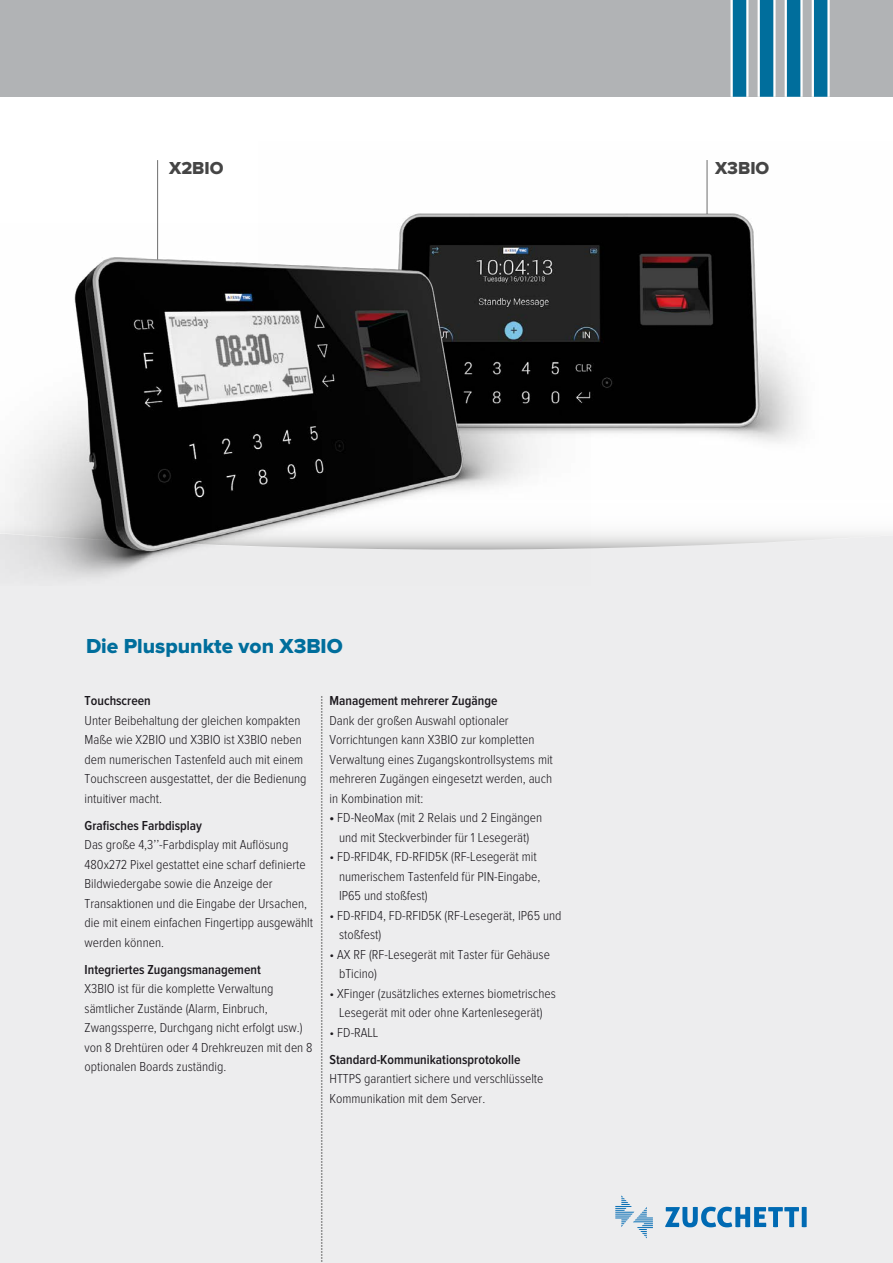
<style>
.page{position:relative;width:893px;height:1263px;background:#fff}
.page>*{position:absolute;margin:0;border:0;box-sizing:border-box;transform-origin:0 0}
.t1{font:21px "Proxima Nova Extrabld";color:#006e9c}
.t2{font:18px "Proxima Nova Extrabld";color:#454545}
.t3{font:300 13.5px/19.5px "Proxima Nova Cond";color:#1a171c}
.t4{font:600 13.5px "Proxima Nova Cond";color:#1a171c}
.s1{font-weight:700}
</style>
<div class="page">
<div style="left:0;top:529px;width:893px;height:734px;background:#ededee"></div>
<svg style="left:590px;top:529px;width:303px;height:20px"></svg>
<div style="left:0;top:0;width:893px;height:97px;background:#b1b3b5"></div>
<div style="left:812px;top:0;width:18px;height:97px;background:linear-gradient(to bottom,#fff,#fff)"></div>
<div style="left:785px;top:0;width:18px;height:97px;background:linear-gradient(to bottom,#fff,#fff)"></div>
<div style="left:758px;top:0;width:18px;height:97px;background:linear-gradient(to bottom,#fff,#fff)"></div>
<div style="left:730px;top:0;width:18px;height:97px;background:linear-gradient(to bottom,#bedae5,#bedae5)"></div>
<div style="left:814px;top:0;width:13px;height:97px;background:#006e9c"></div>
<div style="left:787px;top:0;width:13px;height:97px;background:#006e9c"></div>
<div style="left:760px;top:0;width:13px;height:97px;background:#006e9c"></div>
<div style="left:733px;top:0;width:13px;height:97px;background:#006e9c"></div>
<svg style="left:321px;top:696px;width:1px;height:566px"></svg>
<svg style="left:665px;top:1207px;width:142px;height:20px"></svg>
<svg style="left:615px;top:1195px;width:38px;height:43px"></svg>
<img style="left:402px;top:160px;width:399px;height:283px">
<hr style="left:157px;top:160px;width:1px;height:134px;background:#777">
<img style="left:0;top:224px;width:590px;height:353px">
<h2 class="t2" style="left:169px;top:159px;width:56px">X2BIO</h2>
<h2 class="t2" style="left:715px;top:159px;width:56px">X3BIO</h2>
<h1 class="t1" style="left:86px;top:636px;width:258px">Die Pluspunkte von X3BIO</h1>
<p class="t4" style="left:85px;top:694px;width:68px">Touchscreen</p>
<p class="t3" style="left:85px;top:711px;width:223px">Unter Beibehaltung der gleichen kompakten Maße wie X2BIO und X3BIO ist X3BIO neben dem numerischen Tastenfeld auch mit einem Touchscreen ausgestattet, der die Bedienung intuitiver macht.</p>
<p class="t4" style="left:85px;top:819px;width:119px">Grafisches Farbdisplay</p>
<p class="t3" style="left:85px;top:835px;width:230px">Das große 4,3’’-Farbdisplay mit Auflösung 480x272 Pixel gestattet eine scharf definierte Bildwiedergabe sowie die Anzeige der Transaktionen und die Eingabe der Ursachen, die mit einem einfachen Fingertipp ausgewählt werden können.</p>
<p class="t4" style="left:85px;top:963px;width:178px">Integriertes Zugangsmanagement</p>
<p class="t3" style="left:85px;top:979px;width:230px">X3BIO ist für die komplette Verwaltung sämtlicher Zustände (Alarm, Einbruch, Zwangssperre, Durchgang nicht erfolgt usw.) von 8 Drehtüren oder 4 Drehkreuzen mit den 8 optionalen Boards zuständig.</p>
<p class="t4" style="left:330px;top:694px;width:169px">Management mehrerer Zugänge</p>
<p class="t3" style="left:330px;top:711px;width:225px">Dank der großen Auswahl optionaler Vorrichtungen kann X3BIO zur kompletten Verwaltung eines Zugangskontrollsystems mit mehreren Zugängen eingesetzt werden, auch in Kombination mit:</p>
<p class="t3" style="left:330px;top:808px;width:214px;text-align:center"><span class="s1">•</span> FD-NeoMax (mit 2 Relais und 2 Eingängen und mit Steckverbinder für 1 Lesegerät)</p>
<p class="t3" style="left:339px;top:847px;width:203px;text-indent:-10px">• FD-RFID4K, FD-RFID5K (RF-Lesegerät mit numerischem Tastenfeld für PIN-Eingabe,<br>IP65 und stoßfest)</p>
<p class="t3" style="left:339px;top:906px;width:224px;text-indent:-10px">• FD-RFID4, FD-RFID5K (RF-Lesegerät, IP65 und stoßfest)</p>
<p class="t3" style="left:339px;top:945px;width:212px;text-indent:-10px">• AX RF (RF-Lesegerät mit Taster für Gehäuse bTicino)</p>
<p class="t3" style="left:330px;top:984px;width:228px;text-align:center">• XFinger (zusätzliches externes biometrisches<br>Lesegerät mit oder ohne Kartenlesegerät)</p>
<p class="t3" style="left:330px;top:1023px;width:50px">• FD-RALL</p>
<p class="t4" style="left:330px;top:1053px;width:192px">Standard-Kommunikationsprotokolle</p>
<p class="t3" style="left:330px;top:1069px;width:216px">HTTPS garantiert sichere und verschlüsselte<br>Kommunikation mit dem Server.</p>
</div>
